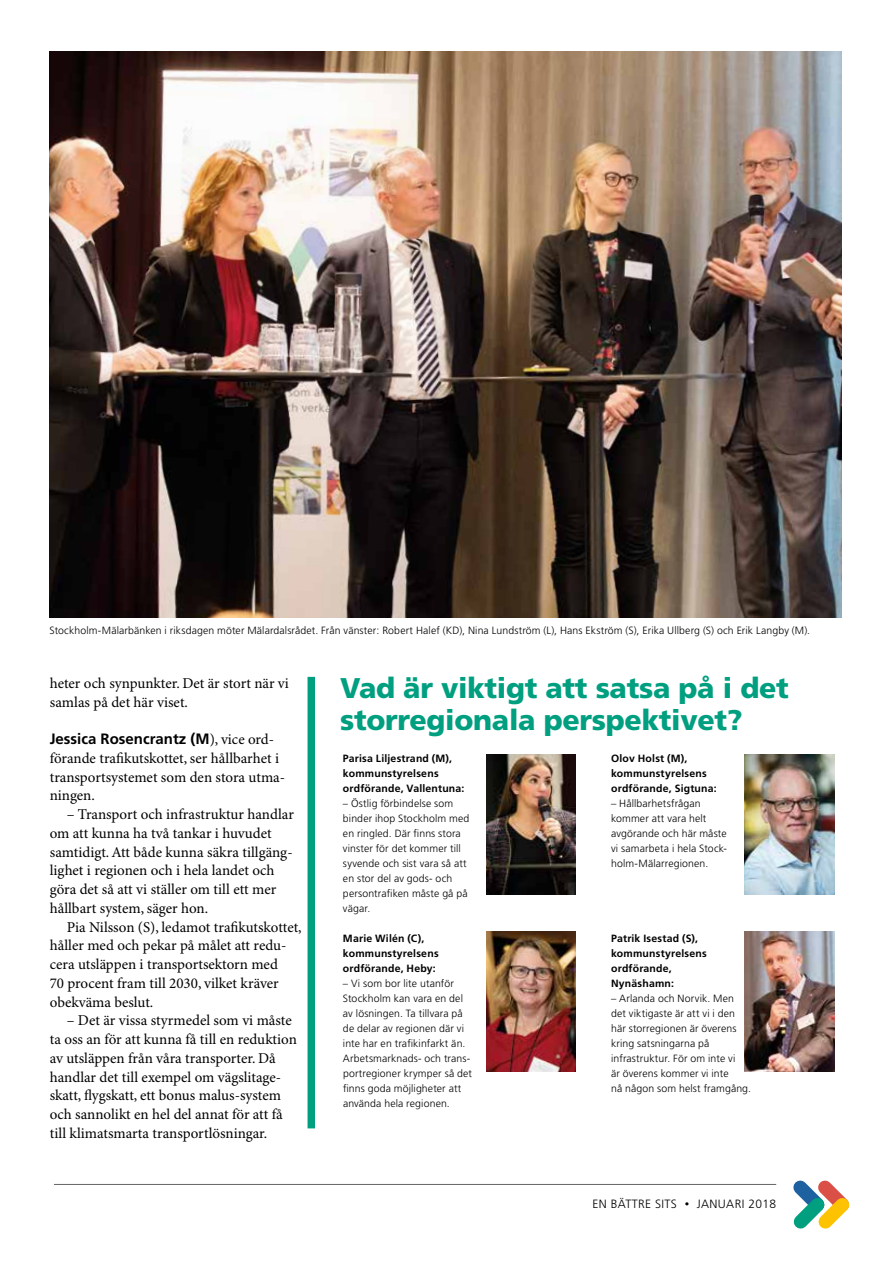
<style>
.page{position:relative;width:893px;height:1263px;background:#fff}
.page>*{position:absolute;margin:0;border:0;box-sizing:border-box;transform-origin:0 0}
.t1{font:900 28.5px/31.5px "Frutiger LT Std";letter-spacing:-.01em;color:#009f80}
.t2{font:15px/18.8px "Minion Pro";color:#000}
.t3{font:700 15px "Frutiger LT Std";color:#000}
.t4{font:300 12px "Frutiger LT Std";letter-spacing:.03em;color:#000}
.t5{font:300 10.5px/15px "Frutiger LT Std";letter-spacing:.01em;color:#000}
.t6{font:700 10.5px/15px "Frutiger LT Std";letter-spacing:.02em;color:#000}
.s1{font-family:"Minion Pro";font-weight:400}
.s2{font-size:9px}
</style>
<div class="page">
<hr style="left:54px;top:1184px;width:722px;height:1px;background:#646363">
<svg style="left:793px;top:1180px;width:56px;height:49px"></svg>
<img style="left:50px;top:51px;width:792px;height:567px">
<div style="left:307px;top:677px;width:8px;height:451px;background:#009f80"></div>
<img style="left:486px;top:755px;width:89px;height:140px">
<img style="left:486px;top:931px;width:89px;height:141px">
<img style="left:745px;top:755px;width:89px;height:140px">
<img style="left:745px;top:931px;width:89px;height:141px">
<p class="t5" style="left:50px;top:623px;width:762px">Stockholm-Mälarbänken i riksdagen möter Mälardalsrådet. Från vänster: Robert Halef (KD), Nina Lundström (L), Hans Ekström (S), Erika U llberg (S) och Erik Langby (M).</p>
<h2 class="t2" style="left:50px;top:674px;width:241px">heter och synpunkter. Det är stort när vi samlas på det här viset.</h2>
<h2 class="t3" style="left:50px;top:730px;width:226px">Jessica Rosencrantz (M<span class="s1">), vice ord-</span></h2>
<h2 class="t2" style="left:50px;top:749px;width:237px">förande trafikutskottet, ser hållbarhet i transportsystemet som den stora utma&shy;ningen.</h2>
<h2 class="t2" style="left:50px;top:805px;width:246px;text-indent:17px">– Transport och infrastruktur handlar om att kunna ha två tankar i huvudet samtidigt. Att både kunna säkra tillgäng&shy;lighet i regionen och i hela landet och göra det så att vi ställer om till ett mer hållbart system, säger hon.</h2>
<h2 class="t2" style="left:50px;top:918px;width:253px;text-indent:17px">Pia Nilsson (S), ledamot trafikutskottet, håller med och pekar på målet att redu&shy;cera utsläppen i transportsektorn med<br>70 procent fram till 2030, vilket kräver obekväma beslut.</h2>
<p class="t2" style="left:50px;top:1012px;width:249px;text-indent:17px">– Det är vissa styrmedel som vi måste ta oss an för att kunna få till en reduktion av utsläppen från våra transporter. Då handlar det till exempel om vägslitage&shy;skatt, flygskatt, ett bonus malus-system och sannolikt en hel del annat för att få till klimatsmarta transportlösningar.</p>
<h1 class="t1" style="left:340px;top:672px;width:450px">Vad är viktigt att satsa på i det storregionala perspektivet?</h1>
<p class="t6" style="left:343px;top:751px;width:123px">Parisa Liljestrand (M), kommunstyrelsens ordförande, Vallentuna:</p>
<p class="t5" style="left:343px;top:796px;width:128px">– Östlig förbindelse som binder ihop Stockholm med en ringled. Där finns stora vinster för det kommer till syvende och sist vara så att en stor del av gods- och persontrafiken måste gå på vägar.</p>
<p class="t6" style="left:343px;top:931px;width:97px">Marie Wilén (C), kommunstyrelsens ordförande, Heby:</p>
<p class="t5" style="left:343px;top:976px;width:131px">– Vi som bor lite utanför<br>Stockholm kan vara en del av lösningen. Ta tillvara på de delar av regionen där vi inte har en trafikinfarkt än.<br>Arbetsmarknads- och trans&shy;portregioner krymper så det finns goda möjligheter att använda hela regionen.</p>
<p class="t6" style="left:611px;top:751px;width:107px">Olov Holst (M), kommunstyrelsens ordförande, Sigtuna:</p>
<p class="t5" style="left:611px;top:796px;width:117px">– Hållbarhetsfrågan kommer att vara helt avgörande och här måste vi samarbeta i hela Stock&shy;holm-Mälarregionen.</p>
<p class="t6" style="left:611px;top:931px;width:97px">Patrik Isestad (S), kommunstyrelsens ordförande,<br>Nynäshamn:</p>
<p class="t5" style="left:611px;top:991px;width:141px">– Arlanda och Norvik. Men det viktigaste är att vi i den här storregionen är överens kring satsningarna på infrastruktur. För om inte vi<br>är överens kommer vi inte<br>nå någon som helst framgång.</p>
<p class="t4" style="left:592px;top:1197px;width:185px">EN bättre sits <span class="s2">•</span> Januari 2018</p>
</div>
